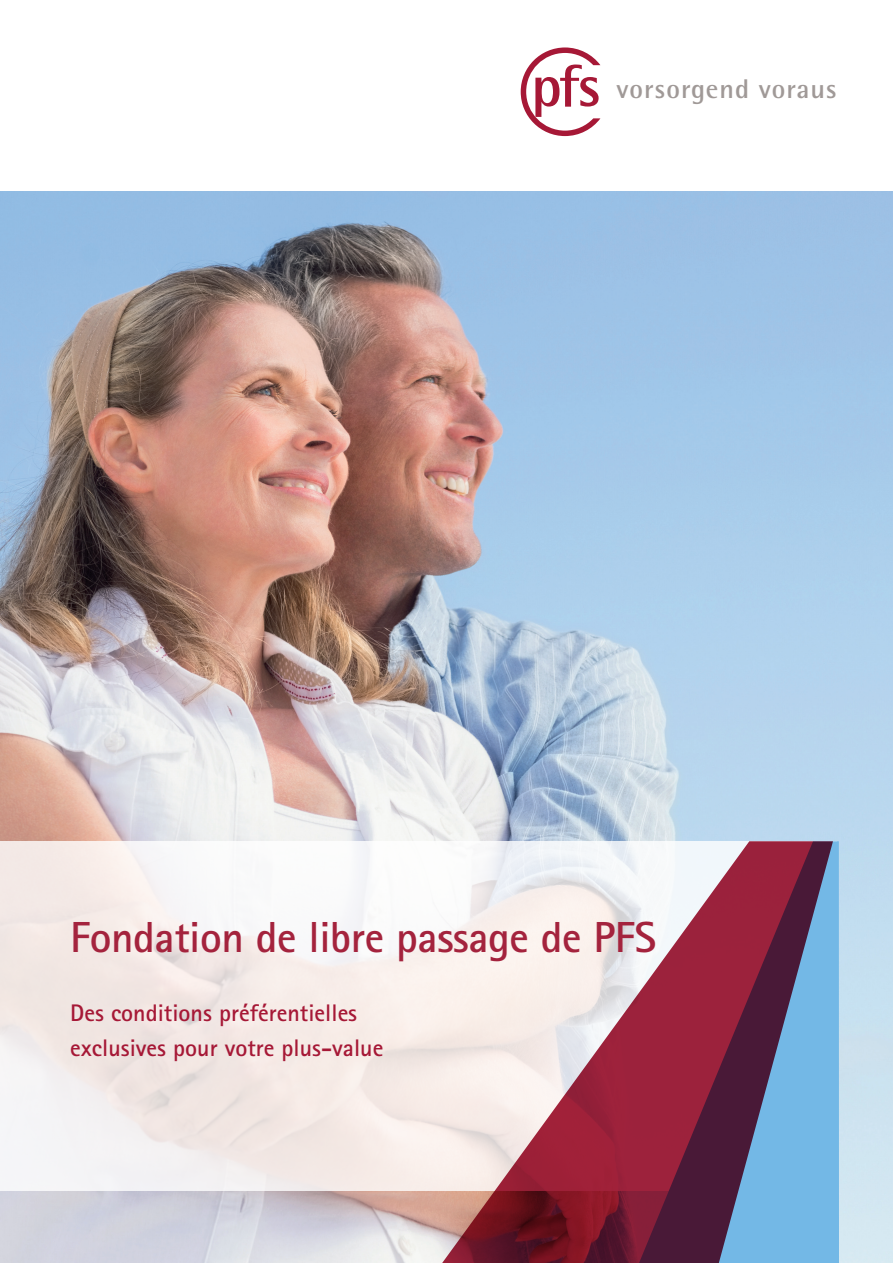
<style>
.page{position:relative;width:893px;height:1263px;background:#fff}
.page>*{position:absolute;margin:0;border:0;box-sizing:border-box;transform-origin:0 0}
.t1{font:700 43.5px "Rotis Sans Serif Std";letter-spacing:-.01em;color:#a4233d}
.t2{font:700 27.15px "Rotis Semi Sans";letter-spacing:.04em;color:#a09997}
.t3{font:700 24px/34.5px "Rotis Sans Serif Std";color:#a61836}
</style>
<div class="page">
<img style="left:0;top:191px;width:893px;height:1072px">
<svg style="left:0;top:841px;width:441px;height:350px;fill:#f5ece9"></svg>
<svg style="left:885px;top:840px;width:8px;height:423px;background:#c9e1ef"></svg>
<svg style="left:441px;top:835px;width:444px;height:428px;background:#ad91a2"></svg>
<svg style="left:521px;top:47px;width:79px;height:89px"></svg>
<p class="t2" style="left:616px;top:72px;width:222px">vorsorgend voraus</p>
<h1 class="t1" style="left:70px;top:910px;width:588px">Fondation de libre passage de PFS</h1>
<p class="t3" style="left:70px;top:995px;width:315px">Des conditions préférentielles exclusives pour votre plus-value</p>
</div>
